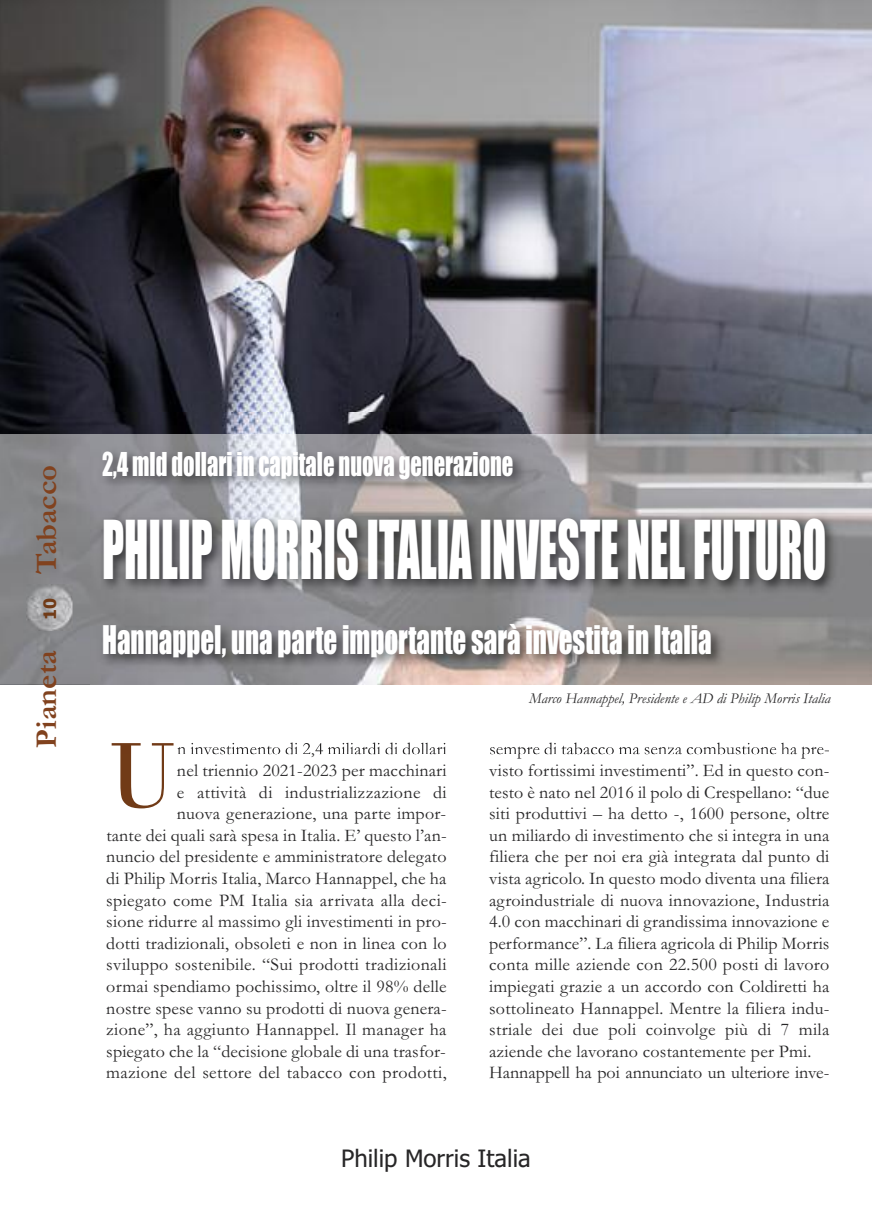
<style>
.page{position:relative;width:872px;height:1212px;background:#fff}
.page>*{position:absolute;margin:0;border:0;box-sizing:border-box;transform-origin:0 0}
.t1{font:97.5px "Bodoni";color:#713b17;scale:.95 1}
.t2{font:75px "Impact";color:#fff;scale:.59 1}
.t3{font:36.45px "Impact";color:#fff;scale:.74 1}
.t4{font:700 30.6px "Garamond";color:#81421e}
.t5{font:30.45px "Impact";color:#fff;scale:.74 1}
.t6{font:24px "Tahoma";color:#272627}
.t7{font:18px/21.6px "Garamond";letter-spacing:.01em;color:#272627;text-align:right}
.t8{font:700 17.25px "Tahoma";color:#713b17}
.t9{font:italic 15px "Garamond";color:#272627}
</style>
<div class="page">
<img style="left:0;top:0;width:872px;height:434px">
<div style="left:0;top:434px;width:90px;height:251px;background:#858688"></div>
<img style="left:90px;top:413px;width:782px;height:340px">
<img style="left:177px;top:743px;width:35px;height:10px">
<img style="left:490px;top:747px;width:36px;height:6px">
<img style="left:112px;top:743px;width:61px;height:10px">
<img style="left:27px;top:585px;width:46px;height:46px">
<h3 class="t4" style="left:28px;top:574px;width:110px;rotate:-90deg">tabacco</h3>
<p class="t8" style="left:40px;top:620px;width:24px;rotate:-90deg">10</p>
<h3 class="t4" style="left:28px;top:747px;width:99px;rotate:-90deg">Pianeta</h3>
<h3 class="t5" style="left:102px;top:447px;width:557px">2,4 mld dollari in capitale nuova generazione</h3>
<h2 class="t2" style="left:102px;top:509px;width:1229px">PHILIP MORRIS ITALIA INVESTE NEL FUTURO</h2>
<h3 class="t3" style="left:102px;top:620px;width:825px">Hannappel, una parte importante sarà investita in Italia</h3>
<p class="t9" style="left:529px;top:689px;width:303px">Marco Hannappel, Presidente e AD di Philip Morris Italia</p>
<h1 class="t1" style="left:106px;top:716px;width:76px">U</h1>
<p class="t7" style="left:106px;top:759px;width:342px">nel triennio 2021-2023 per macchinari<br>e attività di industrializzazione di<br>nuova generazione, una parte impor-<br>tante dei quali sarà spesa in Italia. E’ questo l’an&shy;nuncio del presidente e amministratore delegato di Philip Morris Italia, Marco Hannappel, che ha spiegato come PM Italia sia arrivata alla deci&shy;sione ridurre al massimo gli investimenti in pro&shy;dotti tradizionali, obsoleti e non in linea con lo sviluppo sostenibile. “Sui prodotti tradizionali ormai spendiamo pochissimo, oltre il 98% delle nostre spese vanno su prodotti di nuova genera&shy;zione”, ha aggiunto Hannappel. Il manager ha spiegato che la “decisione globale di una trasfor&shy;mazione del settore del tabacco con prodotti,</p>
<p class="t7" style="left:489px;top:759px;width:342px;text-align:left">visto fortissimi investimenti”. Ed in questo con&shy;testo è nato nel 2016 il polo di Crespellano: “due siti produttivi – ha detto -, 1600 persone, oltre un miliardo di investimento che si integra in una filiera che per noi era già integrata dal punto di vista agricolo. In questo modo diventa una filiera agroindustriale di nuova innovazione, Industria 4.0 con macchinari di grandissima innovazione e performance”. La filiera agricola di Philip Morris conta mille aziende con 22.500 posti di lavoro impiegati grazie a un accordo con Coldiretti ha sottolineato Hannappel. Mentre la filiera indu&shy;striale dei due poli coinvolge più di 7 mila aziende che lavorano costantemente per Pmi.<br>Hannappell ha poi annunciato un ulteriore inve-</p>
<h3 class="t6" style="left:341px;top:1144px;width:191px">Philip Morris Italia</h3>
</div>
